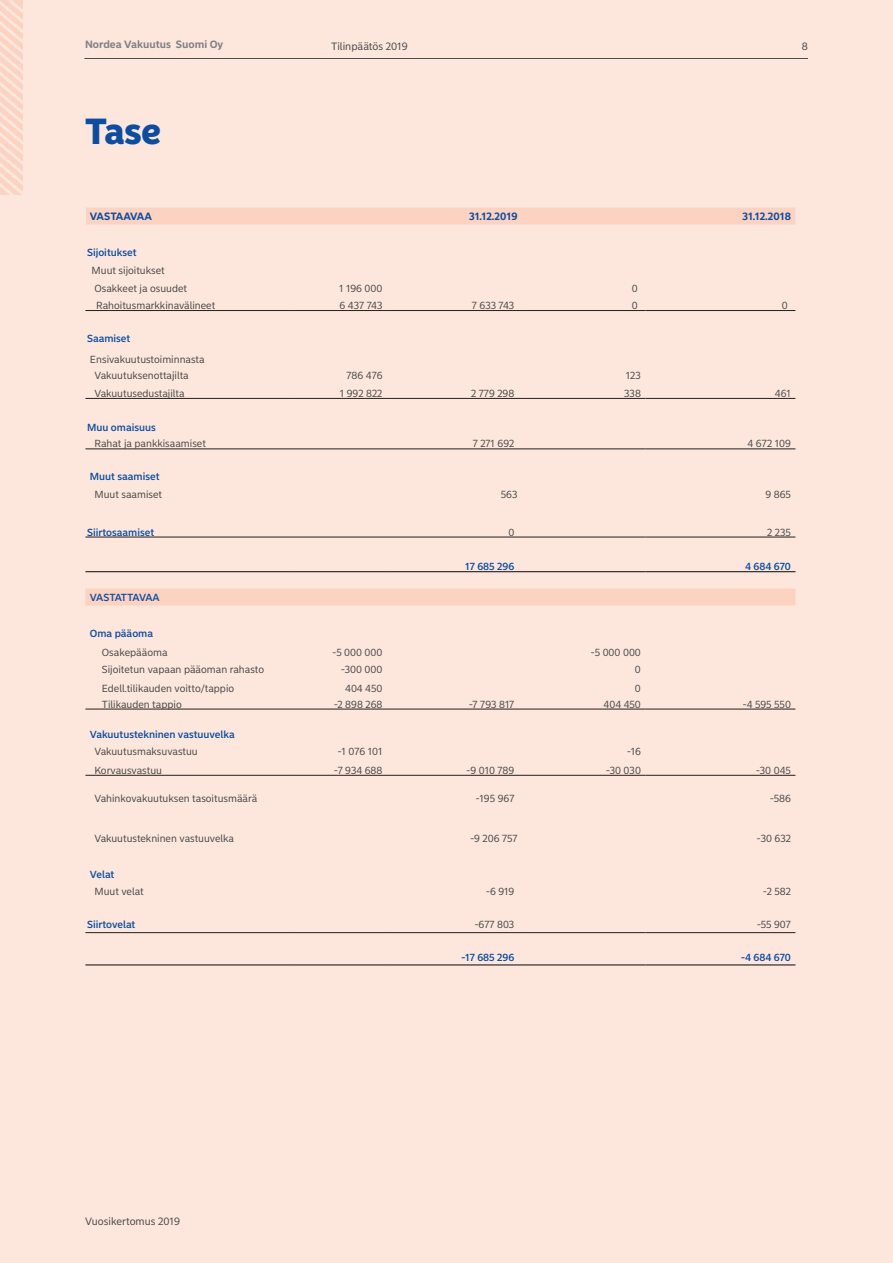
<style>
.page{position:relative;width:893px;height:1263px;background:#fde7dc}
.page>*{position:absolute;margin:0;border:0;box-sizing:border-box;transform-origin:0 0}
.t1{font:900 36px "Nordea Sans Large";color:#0d4da1}
.t2{font:10.5px "Nordea Sans Small";color:#4b4c4d}
.t3{font:700 10.5px "Nordea Sans Small";color:#808285}
.t4{font:700 10.5px "Nordea Sans Small";letter-spacing:-.005em;color:#0d4da1}
.t5{font:700 10.5px "Nordea Sans Small";letter-spacing:-.04em;color:#0d4da1}
.t6{font:10.2px/18px "Nordea Sans Small";color:#4b4c4d}
.t7{font:500 10.2px "Nordea Sans Small";color:#0d4da1}
.t8{font:500 10.2px "Nordea Sans Small";letter-spacing:-.07em;color:#0d4da1}
</style>
<div class="page">
<hr style="left:84px;top:58px;width:724px;height:1px;background:#4b4c4d">
<svg style="left:0;top:0;width:22px;height:194px"></svg>
<div style="left:86px;top:208px;width:709px;height:17px;background:#fcd2c0"></div>
<svg style="left:85px;top:397px;width:710px;height:569px"></svg>
<hr style="left:85px;top:537px;width:205px;height:1px;background:#231f20">
<hr style="left:290px;top:537px;width:97px;height:1px;background:#231f20">
<hr style="left:387px;top:537px;width:135px;height:1px;background:#231f20">
<hr style="left:522px;top:537px;width:123px;height:1px;background:#231f20">
<hr style="left:645px;top:537px;width:150px;height:1px;background:#231f20">
<hr style="left:85px;top:932px;width:205px;height:1px;background:#231f20">
<hr style="left:290px;top:932px;width:97px;height:1px;background:#231f20">
<hr style="left:387px;top:932px;width:135px;height:1px;background:#231f20">
<hr style="left:522px;top:932px;width:123px;height:1px;background:#231f20">
<hr style="left:645px;top:932px;width:150px;height:1px;background:#231f20">
<hr style="left:85px;top:775px;width:205px;height:1px;background:#231f20">
<hr style="left:290px;top:775px;width:97px;height:1px;background:#231f20">
<hr style="left:387px;top:775px;width:135px;height:1px;background:#231f20">
<hr style="left:522px;top:775px;width:123px;height:1px;background:#231f20">
<hr style="left:645px;top:775px;width:150px;height:1px;background:#231f20">
<hr style="left:85px;top:709px;width:205px;height:1px;background:#231f20">
<hr style="left:290px;top:709px;width:97px;height:1px;background:#231f20">
<hr style="left:387px;top:709px;width:135px;height:1px;background:#231f20">
<hr style="left:522px;top:709px;width:123px;height:1px;background:#231f20">
<hr style="left:645px;top:709px;width:150px;height:1px;background:#231f20">
<hr style="left:85px;top:571px;width:205px;height:1px;background:#231f20">
<hr style="left:290px;top:571px;width:97px;height:1px;background:#231f20">
<hr style="left:387px;top:571px;width:135px;height:1px;background:#231f20">
<hr style="left:522px;top:571px;width:123px;height:1px;background:#231f20">
<hr style="left:645px;top:571px;width:150px;height:1px;background:#231f20">
<hr style="left:85px;top:964px;width:205px;height:1px;background:#231f20">
<hr style="left:290px;top:964px;width:97px;height:1px;background:#231f20">
<hr style="left:387px;top:964px;width:135px;height:1px;background:#231f20">
<hr style="left:522px;top:964px;width:123px;height:1px;background:#231f20">
<hr style="left:645px;top:964px;width:150px;height:1px;background:#231f20">
<hr style="left:85px;top:398px;width:205px;height:1px;background:#231f20">
<hr style="left:290px;top:398px;width:97px;height:1px;background:#231f20">
<hr style="left:387px;top:398px;width:135px;height:1px;background:#231f20">
<hr style="left:522px;top:398px;width:123px;height:1px;background:#231f20">
<hr style="left:645px;top:398px;width:150px;height:1px;background:#231f20">
<hr style="left:85px;top:449px;width:205px;height:1px;background:#231f20">
<hr style="left:290px;top:449px;width:97px;height:1px;background:#231f20">
<hr style="left:387px;top:449px;width:135px;height:1px;background:#231f20">
<hr style="left:522px;top:449px;width:123px;height:1px;background:#231f20">
<hr style="left:645px;top:449px;width:150px;height:1px;background:#231f20">
<hr style="left:85px;top:310px;width:205px;height:1px;background:#231f20">
<hr style="left:290px;top:310px;width:97px;height:1px;background:#231f20">
<hr style="left:387px;top:310px;width:135px;height:1px;background:#231f20">
<hr style="left:522px;top:310px;width:123px;height:1px;background:#231f20">
<hr style="left:645px;top:310px;width:150px;height:1px;background:#231f20">
<p class="t3" style="left:85px;top:38px;width:140px">Nordea Vakuutus Suomi Oy</p>
<p class="t2" style="left:331px;top:40px;width:78px">Tilinpäätös 2019</p>
<p class="t2" style="left:802px;top:40px;width:8px">8</p>
<h1 class="t1" style="left:85px;top:109px;width:77px">Tase</h1>
<p class="t5" style="left:90px;top:210px;width:64px">VASTAAVAA</p>
<p class="t4" style="left:469px;top:210px;width:50px">31.12.2019</p>
<p class="t4" style="left:742px;top:210px;width:50px">31.12.2018</p>
<p class="t7" style="left:87px;top:246px;width:51px">Sijoitukset</p>
<p class="t6" style="left:92px;top:262px;width:97px">Muut sijoitukset<br>Osakkeet ja osuudet</p>
<p class="t6" style="left:339px;top:280px;width:45px">1 196 000</p>
<p class="t6" style="left:632px;top:280px;width:7px">0</p>
<p class="t6" style="left:96px;top:297px;width:121px">Rahoitusmarkkinavälineet</p>
<p class="t6" style="left:340px;top:297px;width:44px">6 437 743</p>
<p class="t6" style="left:472px;top:297px;width:44px">7 633 743</p>
<p class="t6" style="left:632px;top:297px;width:7px">0</p>
<p class="t6" style="left:782px;top:297px;width:7px">0</p>
<p class="t7" style="left:87px;top:332px;width:45px">Saamiset</p>
<p class="t6" style="left:94px;top:351px;width:112px;line-height:16.4px;text-indent:-4px">Ensivakuutustoiminnasta<br>Vakuutuksenottajilta</p>
<p class="t6" style="left:347px;top:366px;width:37px">786 476</p>
<p class="t6" style="left:626px;top:366px;width:17px">123</p>
<p class="t6" style="left:94px;top:384px;width:92px">Vakuutusedustajilta</p>
<p class="t6" style="left:340px;top:384px;width:44px">1 992 822</p>
<p class="t6" style="left:471px;top:384px;width:45px">2 779 298</p>
<p class="t6" style="left:624px;top:384px;width:18px">338</p>
<p class="t6" style="left:775px;top:384px;width:18px">461</p>
<p class="t7" style="left:87px;top:421px;width:70px">Muu omaisuus</p>
<p class="t6" style="left:94px;top:435px;width:113px">Rahat ja pankkisaamiset</p>
<p class="t6" style="left:473px;top:435px;width:43px">7 271 692</p>
<p class="t6" style="left:747px;top:435px;width:45px">4 672 109</p>
<p class="t7" style="left:90px;top:470px;width:71px">Muut saamiset</p>
<p class="t6" style="left:94px;top:485px;width:69px">Muut saamiset</p>
<p class="t6" style="left:501px;top:485px;width:18px">563</p>
<p class="t6" style="left:765px;top:485px;width:27px">9 865</p>
<p class="t7" style="left:87px;top:526px;width:69px">Siirtosaamiset</p>
<p class="t6" style="left:508px;top:523px;width:7px">0</p>
<p class="t6" style="left:767px;top:523px;width:25px">2 235</p>
<p class="t7" style="left:465px;top:560px;width:51px">17 685 296</p>
<p class="t7" style="left:745px;top:560px;width:47px">4 684 670</p>
<p class="t8" style="left:90px;top:591px;width:71px">VASTATTAVAA</p>
<p class="t7" style="left:90px;top:627px;width:65px">Oma pääoma</p>
<p class="t6" style="left:102px;top:643px;width:67px">Osakepääoma</p>
<p class="t6" style="left:333px;top:643px;width:51px">-5 000 000</p>
<p class="t6" style="left:591px;top:643px;width:51px">-5 000 000</p>
<p class="t6" style="left:102px;top:661px;width:164px">Sijoitetun vapaan pääoman rahasto</p>
<p class="t6" style="left:341px;top:661px;width:43px">-300 000</p>
<p class="t6" style="left:635px;top:661px;width:7px">0</p>
<p class="t6" style="left:102px;top:679px;width:134px">Edell.tilikauden voitto/tappio</p>
<p class="t6" style="left:345px;top:679px;width:39px">404 450</p>
<p class="t6" style="left:635px;top:679px;width:7px">0</p>
<p class="t6" style="left:102px;top:695px;width:81px">Tilikauden tappio</p>
<p class="t6" style="left:334px;top:695px;width:50px">-2 898 268</p>
<p class="t6" style="left:469px;top:695px;width:47px">-7 793 817</p>
<p class="t6" style="left:604px;top:695px;width:39px">404 450</p>
<p class="t6" style="left:743px;top:695px;width:50px">-4 595 550</p>
<p class="t7" style="left:90px;top:728px;width:146px">Vakuutustekninen vastuuvelka</p>
<p class="t6" style="left:94px;top:742px;width:105px">Vakuutusmaksuvastuu</p>
<p class="t6" style="left:338px;top:742px;width:46px">-1 076 101</p>
<p class="t6" style="left:627px;top:742px;width:15px">-16</p>
<p class="t6" style="left:94px;top:761px;width:69px">Korvausvastuu</p>
<p class="t6" style="left:334px;top:761px;width:50px">-7 934 688</p>
<p class="t6" style="left:467px;top:761px;width:49px">-9 010 789</p>
<p class="t6" style="left:606px;top:761px;width:36px">-30 030</p>
<p class="t6" style="left:756px;top:761px;width:36px">-30 045</p>
<p class="t6" style="left:94px;top:790px;width:164px">Vahinkovakuutuksen tasoitusmäärä</p>
<p class="t6" style="left:476px;top:790px;width:40px">-195 967</p>
<p class="t6" style="left:770px;top:790px;width:22px">-586</p>
<p class="t6" style="left:94px;top:829px;width:141px">Vakuutustekninen vastuuvelka</p>
<p class="t6" style="left:470px;top:829px;width:49px">-9 206 757</p>
<p class="t6" style="left:757px;top:829px;width:36px">-30 632</p>
<p class="t7" style="left:90px;top:868px;width:26px">Velat</p>
<p class="t6" style="left:94px;top:882px;width:51px">Muut velat</p>
<p class="t6" style="left:486px;top:882px;width:30px">-6 919</p>
<p class="t6" style="left:763px;top:882px;width:29px">-2 582</p>
<p class="t7" style="left:87px;top:918px;width:50px">Siirtovelat</p>
<p class="t6" style="left:475px;top:916px;width:41px">-677 803</p>
<p class="t6" style="left:757px;top:916px;width:35px">-55 907</p>
<p class="t7" style="left:461px;top:951px;width:54px">-17 685 296</p>
<p class="t7" style="left:741px;top:951px;width:51px">-4 684 670</p>
<p class="t2" style="left:85px;top:1215px;width:97px">Vuosikertomus 2019</p>
</div>
